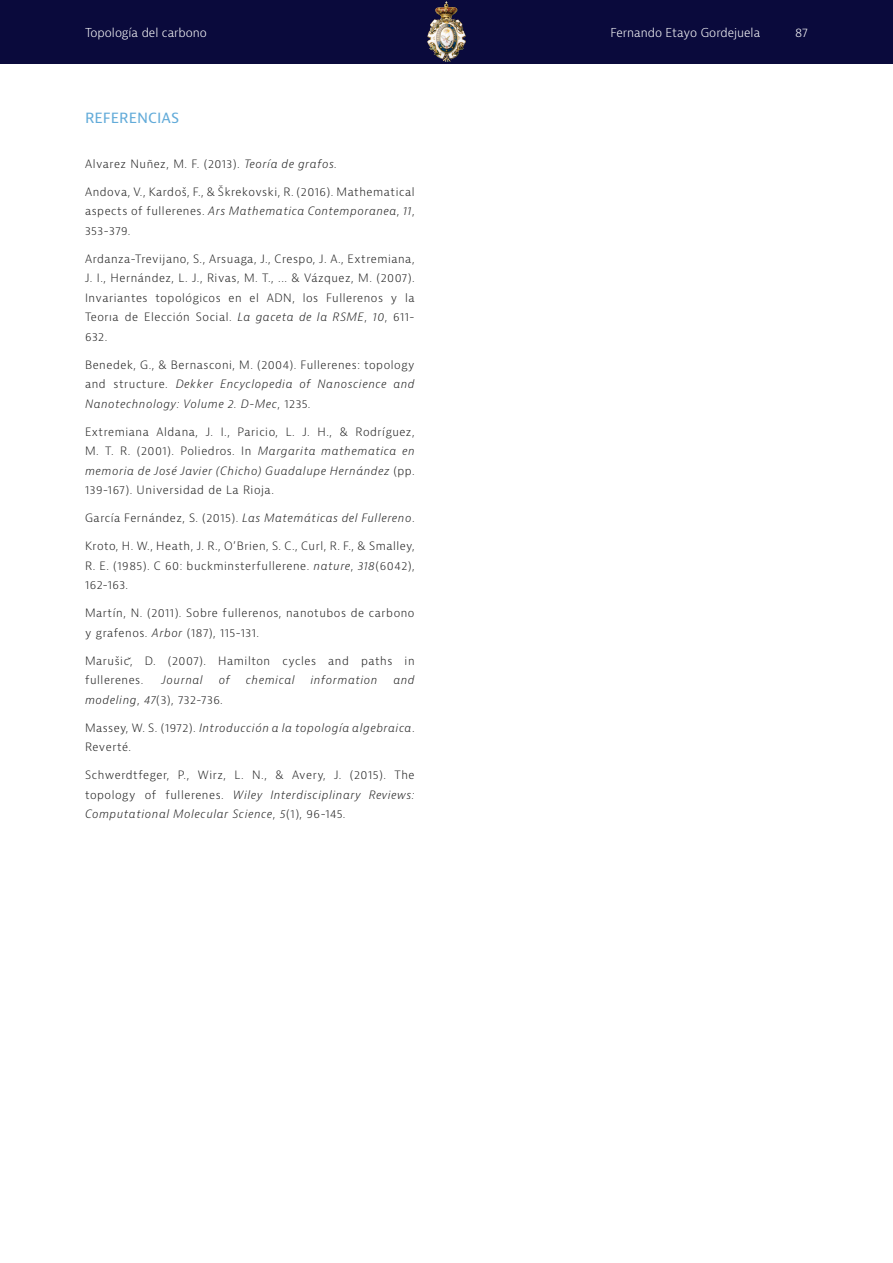
<style>
.page{position:relative;width:893px;height:1263px;background:#fff}
.page>*{position:absolute;margin:0;border:0;box-sizing:border-box;transform-origin:0 0}
.Subtítulos_Artículo{font:15px "Bernina Sans";color:#62abd9}
.t1{font:300 12px "Bernina Sans";color:#fff}
.Body_Artículo_negro{font:300 11.25px/19.5px "Bernina Sans";letter-spacing:.05em;color:#222;text-align:justify}
.Body_Artículo_negro-2{font:italic 300 11.25px/19.5px "Bernina Sans";letter-spacing:.05em;color:#222}
.s1{font-style:italic}
.s2{font-family:"Times New Roman";font-weight:400}
.s3{font-style:normal}
</style>
<div class="page">
<div style="left:0;top:0;width:893px;height:64px;background:#0a0a3c"></div>
<img style="left:427px;top:2px;width:38px;height:60px">
<p class="t1" style="left:85px;top:24px;width:123px">Topología del carbono</p>
<p class="t1" style="left:610px;top:24px;width:151px">Fernando Etayo Gordejuela</p>
<p class="t1" style="left:795px;top:24px;width:14px">87</p>
<p class="Subtítulos_Artículo" style="left:85px;top:107px;width:96px">REFERENCIAS</p>
<p class="Body_Artículo_negro" style="left:85px;top:154px;width:254px">Alvarez Nuñez, M. F. (2013). <span class="s1">Teoría de grafos.</span></p>
<p class="Body_Artículo_negro" style="left:85px;top:182px;width:331px">Andova, V., Kardoš, F., &amp; Škrekovski, R. (2016). Mathematical aspects of fullerenes. <span class="s1">Ars Mathematica Contemporanea</span>, <span class="s1">11</span>, 353-379.</p>
<p class="Body_Artículo_negro" style="left:85px;top:249px;width:331px">Ardanza-Trevijano, S., Arsuaga, J., Crespo, J. A., Extremiana, J. I., Hernández, L. J., Rivas, M. T., ... &amp; Vázquez, M. (2007).<br>Invariantes topológicos en el ADN, los Fullerenos y la Teorıa de Elección Social. <span class="s1">La gaceta de la RSME</span>, <span class="s1">10</span>, 611- 632.</p>
<p class="Body_Artículo_negro" style="left:85px;top:355px;width:331px">Benedek, G., &amp; Bernasconi, M. (2004). Fullerenes: topology and structure. <span class="s1">Dekker Encyclopedia of Nanoscience and Nanotechnology: Volume 2. D-Mec</span>, 1235.</p>
<p class="Body_Artículo_negro" style="left:85px;top:422px;width:331px">Extremiana Aldana, J. I., Paricio, L. J. H., &amp; Rodríguez, M. T. R. (2001). Poliedros. In <span class="s1">Margarita mathematica en memoria de José Javier (Chicho) Guadalupe Hernández</span> (pp.<br>139-167). Universidad de La Rioja.</p>
<p class="Body_Artículo_negro" style="left:85px;top:509px;width:331px">García Fernández, S. (2015). <span class="s1">Las Matemáticas del Fullereno</span>.</p>
<p class="Body_Artículo_negro" style="left:85px;top:537px;width:331px">Kroto, H. W., Heath, J. R., O’Brien, S. C., Curl, R. F., &amp; Smalley, R. E. (1985). C 60: buckminsterfullerene. <span class="s1">nature</span>, <span class="s1">318</span>(6042), 162-163.</p>
<p class="Body_Artículo_negro" style="left:85px;top:604px;width:331px">Martín, N. (2011). Sobre fullerenos, nanotubos de carbono y grafenos. <span class="s1">Arbor</span> (187), 115-131.</p>
<p class="Body_Artículo_negro" style="left:85px;top:651px;width:331px">Marušic<span class="s2">̌</span>, D. (2007). Hamilton cycles and paths in fullerenes.</p>
<p class="Body_Artículo_negro-2" style="left:162px;top:671px;width:43px">Journal</p>
<p class="Body_Artículo_negro-2" style="left:219px;top:671px;width:13px">of</p>
<p class="Body_Artículo_negro-2" style="left:246px;top:671px;width:50px">chemical</p>
<p class="Body_Artículo_negro-2" style="left:310px;top:671px;width:69px">information</p>
<p class="Body_Artículo_negro-2" style="left:393px;top:671px;width:23px">and</p>
<p class="Body_Artículo_negro" style="left:85px;top:690px;width:139px"><span class="s1">modeling</span>, <span class="s1">47</span>(3), 732-736.</p>
<p class="Body_Artículo_negro-2" style="left:85px;top:718px;width:331px"><span class="s3">Massey, W. S. (1972).</span> Introducción a la topología algebraica<span class="s3">.<br>Reverté.</span></p>
<p class="Body_Artículo_negro" style="left:85px;top:766px;width:331px">Schwerdtfeger, P., Wirz, L. N., &amp; Avery, J. (2015). The topology of fullerenes. <span class="s1">Wiley Interdisciplinary Reviews:<br>Computational Molecular Science</span>, <span class="s1">5</span>(1), 96-145.</p>
</div>
